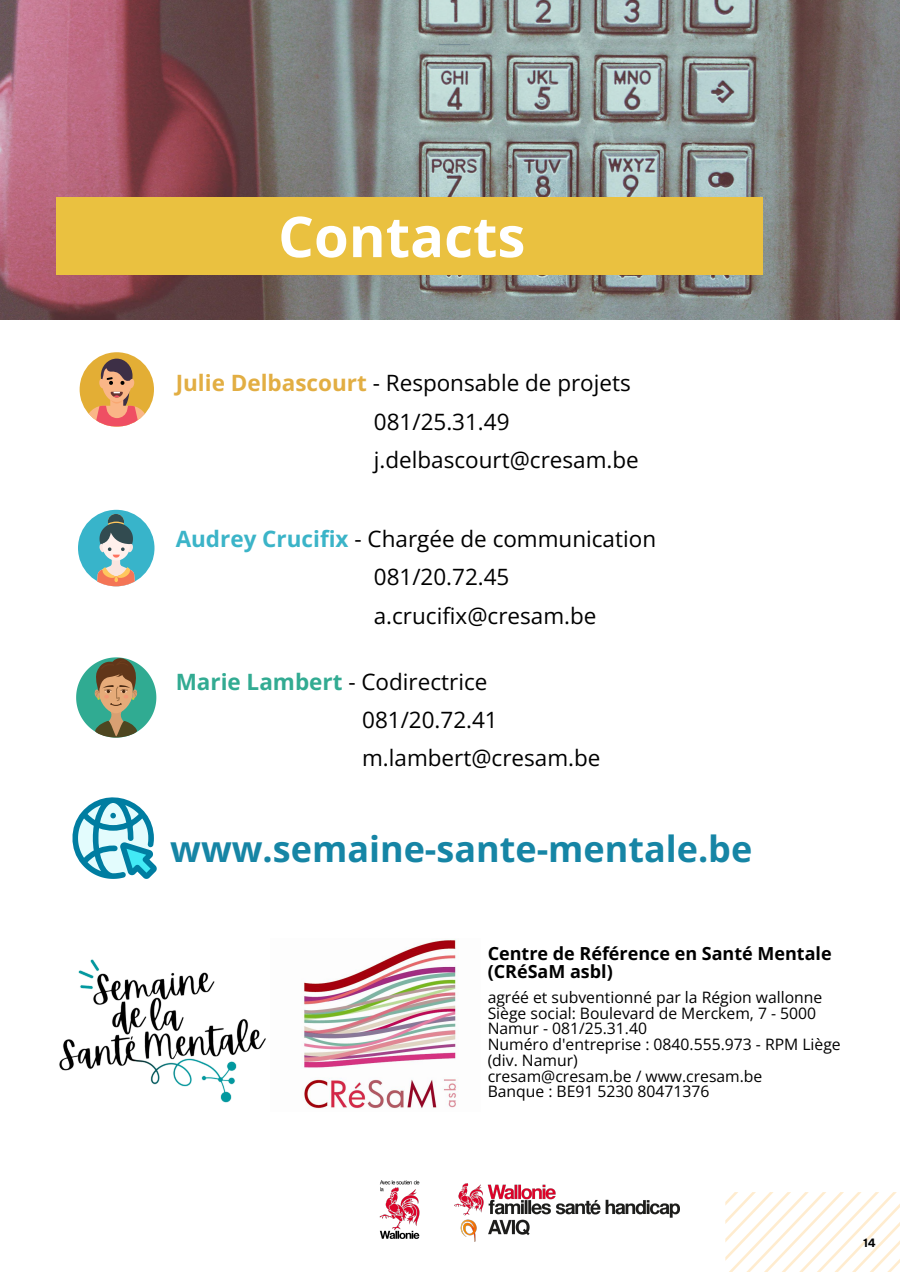
<style>
.page{position:relative;width:900px;height:1272px;background:#fff}
.page>*{position:absolute;margin:0;border:0;box-sizing:border-box;transform-origin:0 0}
.t1{font:700 56.25px "Open Sans";color:#fff}
.t2{font:700 36px "Open Sans";color:#1685a5}
.t3{font:22.5px/38.2px "Open Sans";color:#000}
.t4{font:700 18px/18px "Open Sans";color:#000}
.t5{font:15.75px/15.8px "Open Sans";color:#000}
.t6{font:700 11.25px "Be Vietnam Pro";color:#000}
.s1{font-weight:700;color:#e2ae43}
.s2{font-weight:700;color:#3bb4c8}
.s3{font-weight:700;color:#32ab92}
</style>
<div class="page">
<svg style="left:725px;top:1192px;width:175px;height:80px"></svg>
<img style="left:302px;top:939px;width:156px;height:170px">
<img style="left:0;top:0;width:900px;height:320px">
<div style="left:56px;top:197px;width:707px;height:78px;background:#eac140"></div>
<div style="left:80px;top:352px;width:74px;height:75px;background:#e3ae35;border-radius:50%"></div>
<svg style="left:83px;top:359px;width:67px;height:68px"></svg>
<svg style="left:76px;top:657px;width:80px;height:81px"></svg>
<div style="left:78px;top:510px;width:76px;height:76px;background:#38b4ca;border-radius:50%"></div>
<svg style="left:97px;top:514px;width:38px;height:72px"></svg>
<svg style="left:72px;top:797px;width:85px;height:82px"></svg>
<img style="left:59px;top:959px;width:207px;height:144px">
<img style="left:379px;top:1180px;width:41px;height:59px">
<img style="left:454px;top:1184px;width:225px;height:57px">
<hr style="left:439px;top:44px;width:31px;height:1px;background:#768c95">
<h1 class="t1" style="left:278px;top:197px;width:249px">Contacts</h1>
<p class="t3" style="left:374px;top:364px;width:266px;text-indent:-198px"><span class="s1">Julie Delbascourt</span> - Responsable de projets<br>081/25.31.49 j.delbascourt@cresam.be</p>
<p class="t3" style="left:374px;top:519px;width:284px;text-indent:-198px"><span class="s2">Audrey Crucifix</span> - Chargée de communication<br>081/20.72.45 a.crucifix@cresam.be</p>
<p class="t3" style="left:362px;top:662px;width:240px;text-indent:-186px"><span class="s3">Marie Lambert</span> - Codirectrice<br>081/20.72.41 m.lambert@cresam.be</p>
<h2 class="t2" style="left:170px;top:823px;width:583px">www.semaine-sante-mentale.be</h2>
<p class="t4" style="left:488px;top:944px;width:346px">Centre de Référence en Santé Mentale (CRéSaM asbl)</p>
<p class="t5" style="left:488px;top:989px;width:355px">agréé et subventionné par la Région wallonne Siège social: Boulevard de Merckem, 7 - 5000<br>Namur - 081/25.31.40<br>Numéro d'entreprise : 0840.555.973 - RPM Liège (div. Namur)<br>cresam@cresam.be / www.cresam.be<br>Banque : BE91 5230 80471376</p>
<p class="t6" style="left:863px;top:1235px;width:14px">14</p>
</div>
